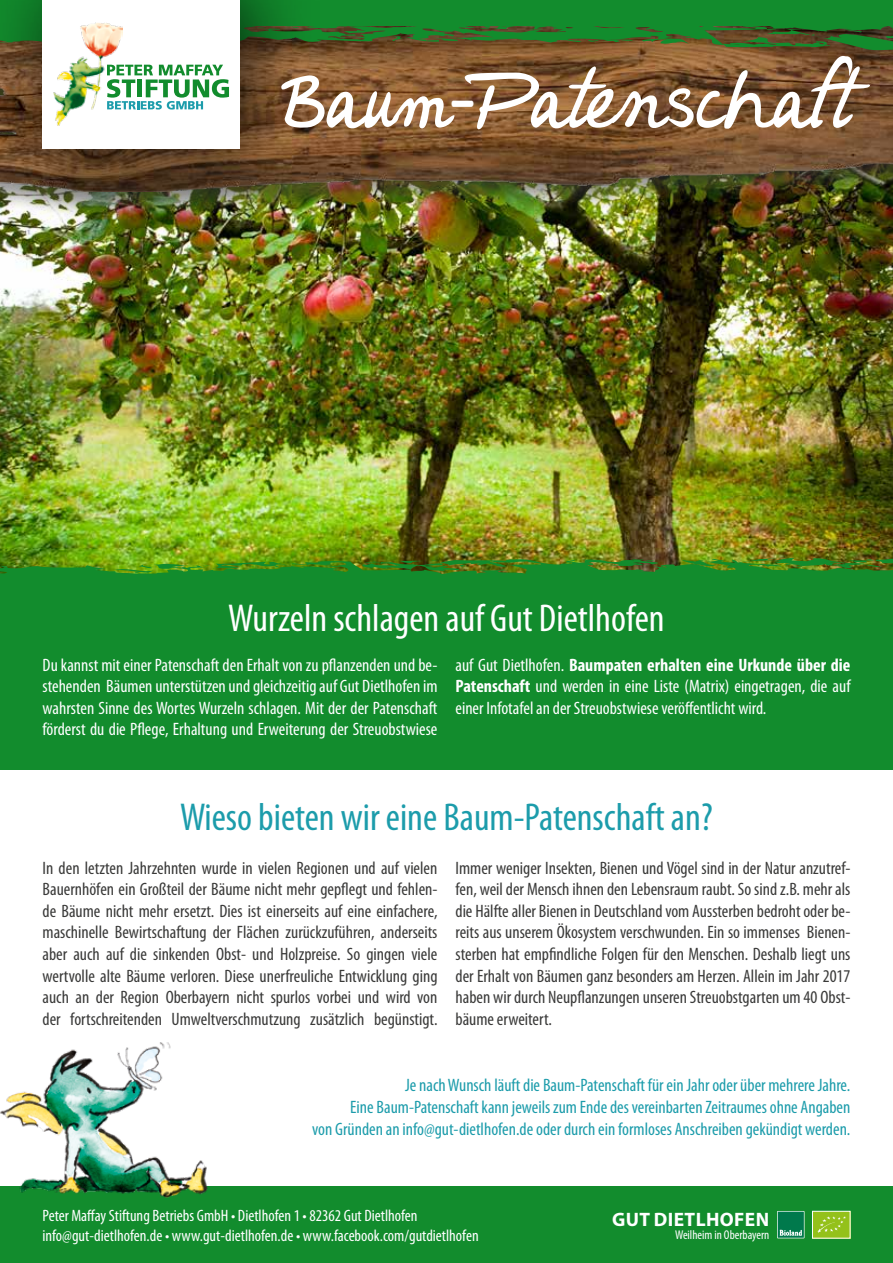
<style>
.page{position:relative;width:893px;height:1263px;background:#fff}
.page>*{position:absolute;margin:0;border:0;box-sizing:border-box;transform-origin:0 0}
.t1{font:79.5px "Hakon Handwriting";letter-spacing:.005em;color:#fff}
.t2{font:condensed 39px "Myriad Pro";color:#1c9cab}
.t3{font:condensed 39px "Myriad Pro";color:#fff}
.t4{font:700 19.5px "Myriad Pro";letter-spacing:.02em;color:#fff}
.t5{font:condensed 18px/21.6px "Myriad Pro";color:#3a3a39;text-align:justify}
.t6{font:condensed 18px/21.6px "Myriad Pro";color:#fff;text-align:justify}
.t7{font:condensed 18px/21.6px "Myriad Pro";color:#1c9cab;text-align:right}
.t8{font:condensed 16.5px/19.8px "Myriad Pro";color:#fff}
.t9{font:condensed 12.75px "Myriad Pro";color:#fff}
.s1{font-weight:700}
</style>
<div class="page">
<img style="left:0;top:218px;width:893px;height:340px">
<div style="left:0;top:1186px;width:893px;height:77px;background:#128c2d"></div>
<img style="left:0;top:1042px;width:208px;height:156px">
<div style="left:0;top:0;width:893px;height:218px;background:#3a3a39;opacity:.5"></div>
<img style="left:321px;top:51px;width:572px;height:140px">
<svg style="left:321px;top:0;width:572px;height:51px;background:#2c772b"></svg>
<div style="left:0;top:0;width:321px;height:229px;background:#000;opacity:.75"></div>
<div style="left:43px;top:0;width:197px;height:149px;background:#fff"></div>
<img style="left:54px;top:23px;width:68px;height:103px">
<svg style="left:107px;top:65px;width:122px;height:45px"></svg>
<div style="left:0;top:574px;width:893px;height:196px;background:#128c2d"></div>
<img style="left:0;top:558px;width:893px;height:16px">
<div style="left:812px;top:1211px;width:38px;height:27px;background:#94c11a"></div>
<svg style="left:817px;top:1216px;width:29px;height:17px"></svg>
<div style="left:812px;top:1211px;width:38px;height:27px;border:1px solid #fff"></div>
<svg style="left:777px;top:1211px;width:27px;height:27px"></svg>
<div style="left:778px;top:1211px;width:26px;height:27px;background:#00794c"></div>
<svg style="left:779px;top:1229px;width:23px;height:7px"></svg>
<h1 class="t1" style="left:283px;top:54px;width:569px">Baum-Patenschaft</h1>
<h2 class="t3" style="left:228px;top:594px;width:438px">Wurzeln schlagen auf Gut Dietlhofen</h2>
<p class="t6" style="left:43px;top:653px;width:396px">Du kannst mit einer Patenschaft den Erhalt von zu pflanzenden und be&shy;stehenden Bäumen unterstützen und gleichzeitig auf Gut Dietlhofen im wahrsten Sinne des Wortes Wurzeln schlagen. Mit der der Patenschaft förderst du die Pflege, Erhaltung und Erweiterung der Streuobstwiese</p>
<p class="t6" style="left:455px;top:653px;width:396px">auf Gut Dietlhofen. <span class="s1">Baumpaten erhalten eine Urkunde über die Patenschaft</span> und werden in eine Liste (Matrix) eingetragen, die auf einer Infotafel an der Streuobstwiese veröffentlicht wird.</p>
<h2 class="t2" style="left:180px;top:793px;width:534px">Wieso bieten wir eine Baum-Patenschaft an?</h2>
<p class="t5" style="left:43px;top:856px;width:396px">In den letzten Jahrzehnten wurde in vielen Regionen und auf vielen Bauernhöfen ein Großteil der Bäume nicht mehr gepflegt und fehlen&shy;de Bäume nicht mehr ersetzt. Dies ist einerseits auf eine einfachere, maschinelle Bewirtschaftung der Flächen zurückzuführen, anderseits aber auch auf die sinkenden Obst- und Holzpreise. So gingen viele wertvolle alte Bäume verloren. Diese unerfreuliche Entwicklung ging auch an der Region Oberbayern nicht spurlos vorbei und wird von der fortschreitenden Umweltverschmutzung zusätzlich begünstigt.</p>
<p class="t5" style="left:455px;top:856px;width:396px">Immer weniger Insekten, Bienen und Vögel sind in der Natur anzutref&shy;fen, weil der Mensch ihnen den Lebensraum raubt. So sind z.B. mehr als die Hälfte aller Bienen in Deutschland vom Aussterben bedroht oder be&shy;reits aus unserem Ökosystem verschwunden. Ein so immenses Bienen&shy;sterben hat empfindliche Folgen für den Menschen. Deshalb liegt uns der Erhalt von Bäumen ganz besonders am Herzen. Allein im Jahr 2017 haben wir durch Neupflanzungen unseren Streuobstgarten um 40 Obst&shy;bäume erweitert.</p>
<p class="t7" style="left:312px;top:1074px;width:540px">Je nach Wunsch läuft die Baum-Patenschaft für ein Jahr oder über mehrere Jahre.<br>Eine Baum-Patenschaft kann jeweils zum Ende des vereinbarten Zeitraumes ohne Angaben<br>von Gründen an info@gut-dietlhofen.de oder durch ein formloses Anschreiben gekündigt werden.</p>
<p class="t8" style="left:43px;top:1205px;width:438px">Peter Maffay Stiftung Betriebs GmbH • Dietlhofen 1 • 82362 Gut Dietlhofen info@gut-dietlhofen.de • www.gut-dietlhofen.de • www.facebook.com/gutdietlhofen</p>
<p class="t4" style="left:612px;top:1206px;width:159px">GUT DIETLHOFEN</p>
<p class="t9" style="left:675px;top:1226px;width:96px">Weilheim in Oberbayern</p>
</div>
